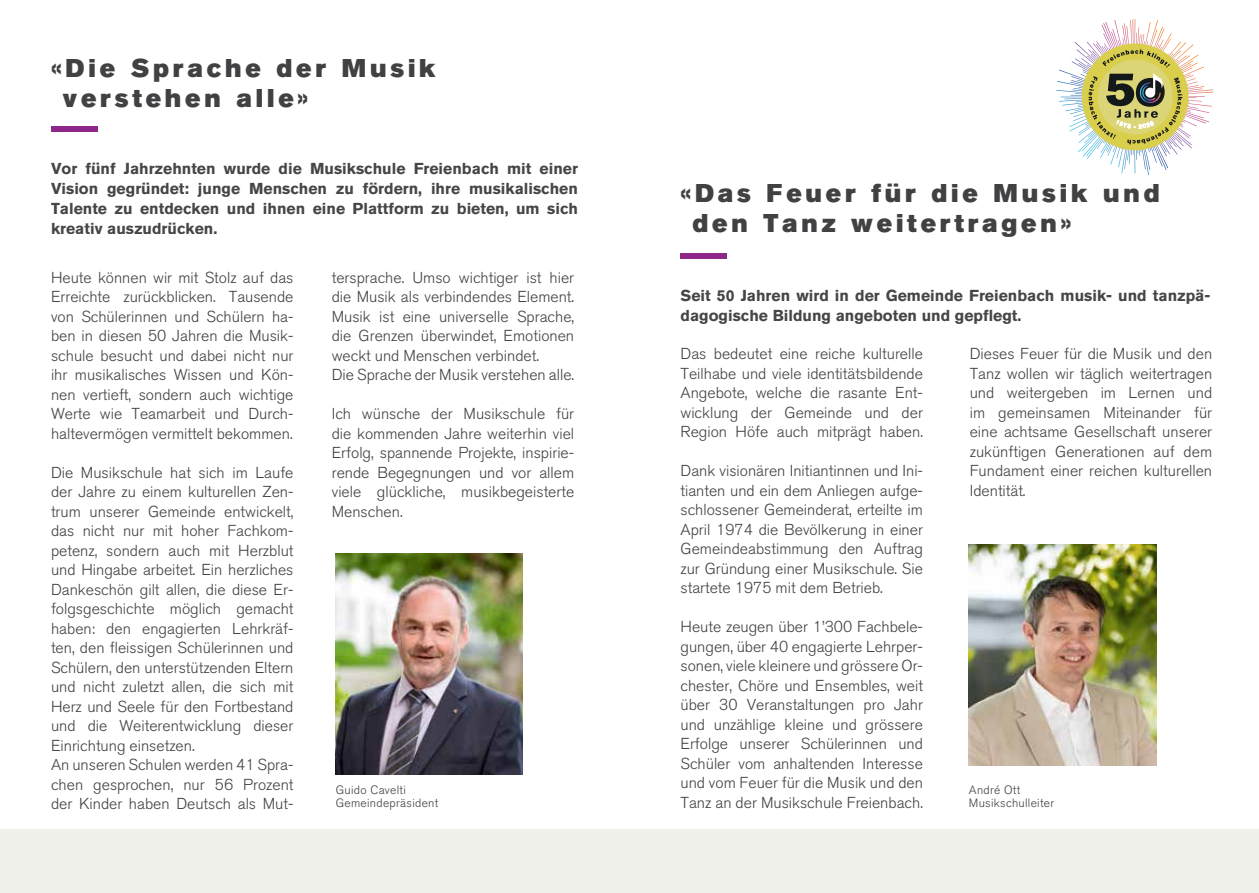
<style>
.page{position:relative;width:1259px;height:893px;background:#fff}
.page>*{position:absolute;margin:0;border:0;box-sizing:border-box;transform-origin:0 0}
.t1{font:25.5px/30px "Akzidenz Grotesk BQ Super";letter-spacing:.15em;color:#414042}
.t2{font:300 15.75px/19.5px "Akzidenz Grotesk BQ";color:#414042;text-align:justify}
.t3{font:700 15.75px/19.8px "Akzidenz Grotesk BQ";color:#464547;text-align:justify}
.t4{font:300 12px/13.5px "Akzidenz Grotesk BQ";letter-spacing:.025em;color:#414042}
</style>
<div class="page">
<div style="left:0;top:829px;width:1259px;height:64px;background:#f0f1ea"></div>
<div style="left:51px;top:126px;width:47px;height:6px;background:#8d278a"></div>
<img style="left:335px;top:554px;width:188px;height:221px">
<svg style="left:1056px;top:19px;width:157px;height:156px"></svg>
<div style="left:680px;top:254px;width:47px;height:5px;background:#8d288a"></div>
<img style="left:969px;top:544px;width:187px;height:221px">
<h1 class="t1" style="left:63px;top:53px;width:374px;text-indent:-12px">«Die Sprache der Musik verstehen alle»</h1>
<p class="t3" style="left:51px;top:159px;width:528px">Vor fünf Jahrzehnten wurde die Musikschule Freienbach mit einer Vision gegründet: junge Menschen zu fördern, ihre musikalischen Talente zu entdecken und ihnen eine Plattform zu bieten, um sich kreativ auszudrücken.</p>
<p class="t2" style="left:51px;top:268px;width:244px">Heute können wir mit Stolz auf das Erreichte zurückblicken. Tausende von Schülerinnen und Schülern ha&shy;ben in diesen 50 Jahren die Musik&shy;schule besucht und dabei nicht nur ihr musikalisches Wissen und Kön&shy;nen vertieft, sondern auch wichtige Werte wie Teamarbeit und Durch&shy;haltevermögen vermittelt bekommen.</p>
<p class="t2" style="left:51px;top:463px;width:244px;text-align:left">Die Musikschule hat sich im Laufe der Jahre zu einem kulturellen Zen&shy;trum unserer Gemeinde entwickelt, das nicht nur mit hoher Fachkom&shy;petenz, sondern auch mit Herzblut und Hingabe arbeitet. Ein herzliches Dankeschön gilt allen, die diese Er&shy;folgsgeschichte möglich gemacht haben: den engagierten Lehrkräf&shy;ten, den fleissigen Schülerinnen und Schülern, den unterstützenden Eltern und nicht zuletzt allen, die sich mit Herz und Seele für den Fortbestand und die Weiterentwicklung dieser Einrichtung einsetzen.<br>An unseren Schulen werden 41 Spra&shy;chen gesprochen, nur 56 Prozent der Kinder haben Deutsch als Mut-</p>
<p class="t2" style="left:332px;top:268px;width:244px;text-align:left">tersprache. Umso wichtiger ist hier die Musik als verbindendes Element.<br>Musik ist eine universelle Sprache, die Grenzen überwindet, Emotionen weckt und Menschen verbindet.<br>Die Sprache der Musik verstehen alle.</p>
<p class="t2" style="left:332px;top:404px;width:244px">Ich wünsche der Musikschule für die kommenden Jahre weiterhin viel Erfolg, spannende Projekte, inspirie&shy;rende Begegnungen und vor allem viele glückliche, musikbegeisterte Menschen.</p>
<p class="t4" style="left:336px;top:783px;width:104px">Guido Cavelti<br>Gemeindepräsident</p>
<h1 class="t1" style="left:692px;top:178px;width:469px;text-indent:-12px">«Das Feuer für die Musik und den Tanz weitertragen»</h1>
<p class="t3" style="left:680px;top:286px;width:531px">Seit 50 Jahren wird in der Gemeinde Freienbach musik- und tanzpä&shy;dagogische Bildung angeboten und gepflegt.</p>
<p class="t2" style="left:680px;top:345px;width:244px">Das bedeutet eine reiche kulturelle Teilhabe und viele identitätsbildende Angebote, welche die rasante Ent&shy;wicklung der Gemeinde und der Region Höfe auch mitprägt haben.</p>
<p class="t2" style="left:680px;top:462px;width:244px">Dank visionären Initiantinnen und Ini&shy;tianten und ein dem Anliegen aufge&shy;schlossener Gemeinderat, erteilte im April 1974 die Bevölkerung in einer Gemeindeabstimmung den Auftrag zur Gründung einer Musikschule. Sie startete 1975 mit dem Betrieb.</p>
<p class="t2" style="left:680px;top:618px;width:244px">Heute zeugen über 1’300 Fachbele&shy;gungen, über 40 engagierte Lehrper&shy;sonen, viele kleinere und grössere Or&shy;chester, Chöre und Ensembles, weit über 30 Veranstaltungen pro Jahr und unzählige kleine und grössere Erfolge unserer Schülerinnen und Schüler vom anhaltenden Interesse und vom Feuer für die Musik und den Tanz an der Musikschule Freienbach.</p>
<p class="t2" style="left:969px;top:345px;width:244px">Dieses Feuer für die Musik und den Tanz wollen wir täglich weitertragen und weitergeben im Lernen und im gemeinsamen Miteinander für eine achtsame Gesellschaft unserer zukünftigen Generationen auf dem Fundament einer reichen kulturellen Identität.</p>
<p class="t4" style="left:969px;top:783px;width:87px">André Ott<br>Musikschulleiter</p>
</div>
